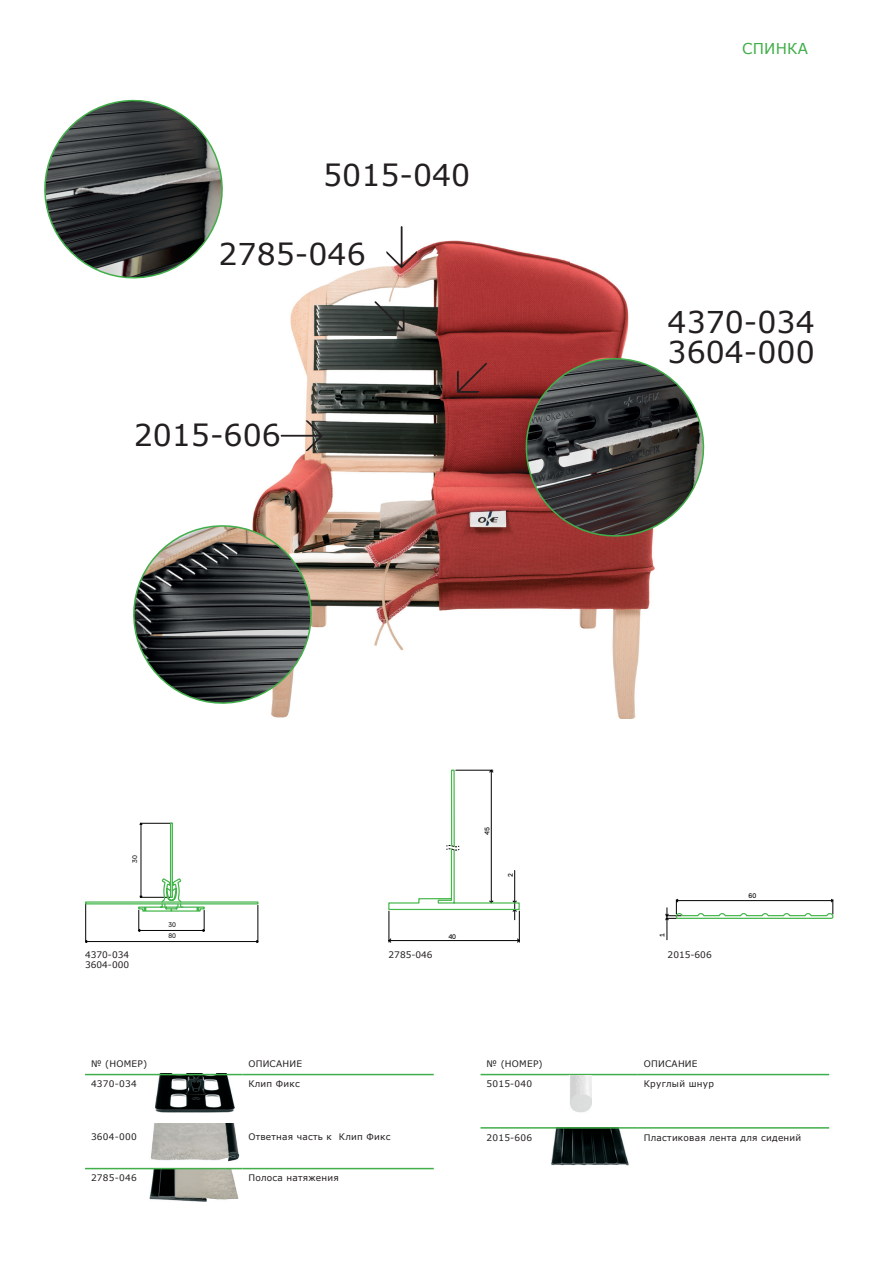
<style>
.page{position:relative;width:893px;height:1263px;background:#fff}
.page>*{position:absolute;margin:0;border:0;box-sizing:border-box;transform-origin:0 0}
.t1{font:60px "Replica Pro TT";color:#231f20}
.t2{font:30px/30px "Verdana";color:#231f20}
.t3{font:15px "Verdana";letter-spacing:.01em;color:#40ae49}
.t4{font:9px "Verdana";letter-spacing:.025em;color:#231f20}
.t5{font:9px/10.8px "Verdana";color:#231f20}
.t6{font:6.75px "Replica Pro";color:#000}
.t7{font:6.75px/11.7px "Replica Pro";color:#231f20}
.s1{font-family:"Replica Pro TT";font-size:60px}
</style>
<div class="page">
<img style="left:254px;top:240px;width:401px;height:479px">
<svg style="left:133px;top:512px;width:192px;height:203px"></svg>
<svg style="left:44px;top:99px;width:179px;height:180px"></svg>
<svg style="left:512px;top:345px;width:193px;height:203px;background:#6f5856"></svg>
<img style="left:155px;top:1075px;width:79px;height:37px">
<img style="left:550px;top:1128px;width:79px;height:38px">
<img style="left:150px;top:1123px;width:89px;height:38px">
<img style="left:150px;top:1169px;width:89px;height:33px">
<hr style="left:85px;top:1074px;width:157px;height:1px;background:#40ae49">
<hr style="left:242px;top:1074px;width:192px;height:1px;background:#40ae49">
<hr style="left:85px;top:1168px;width:157px;height:1px;background:#40ae49">
<hr style="left:242px;top:1168px;width:192px;height:1px;background:#40ae49">
<hr style="left:480px;top:1074px;width:158px;height:1px;background:#40ae49">
<hr style="left:638px;top:1074px;width:191px;height:1px;background:#40ae49">
<hr style="left:480px;top:1127px;width:158px;height:1px;background:#40ae49">
<hr style="left:638px;top:1127px;width:191px;height:1px;background:#40ae49">
<svg style="left:85px;top:822px;width:173px;height:121px"></svg>
<svg style="left:389px;top:769px;width:131px;height:174px"></svg>
<svg style="left:665px;top:898px;width:168px;height:42px"></svg>
<img style="left:570px;top:1076px;width:22px;height:37px">
<h2 class="t2" style="left:323px;top:160px;width:149px">5015-040</h2>
<h1 class="t1" style="left:381px;top:214px;width:42px">↓</h1>
<h2 class="t2" style="left:219px;top:239px;width:149px">2785-046</h2>
<h2 class="t2" style="left:134px;top:420px;width:195px">2015-606<span class="s1">→</span></h2>
<h1 class="t1" style="left:370px;top:277px;width:41px">↘</h1>
<h1 class="t1" style="left:511px;top:358px;width:41px;rotate:90deg">↘</h1>
<h3 class="t3" style="left:742px;top:38px;width:67px">СПИНКА</h3>
<h2 class="t2" style="left:668px;top:307px;width:149px">4370-034<br>3604-000</h2>
<p class="t7" style="left:129px;top:863px;width:9px;rotate:-90deg">30</p>
<p class="t7" style="left:168px;top:918px;width:9px">30<br>80</p>
<p class="t6" style="left:448px;top:932px;width:9px">40</p>
<p class="t6" style="left:483px;top:835px;width:9px;rotate:-90deg">45</p>
<p class="t6" style="left:507px;top:877px;width:5px;rotate:-90deg">2</p>
<p class="t6" style="left:658px;top:936px;width:5px;rotate:-90deg">1</p>
<p class="t6" style="left:748px;top:891px;width:9px">60</p>
<p class="t5" style="left:85px;top:949px;width:46px">4370-034<br>3604-000</p>
<p class="t4" style="left:389px;top:948px;width:46px">2785-046</p>
<p class="t4" style="left:668px;top:948px;width:46px">2015-606</p>
<p class="t4" style="left:91px;top:1058px;width:58px">№ (НОМЕР)</p>
<p class="t4" style="left:248px;top:1058px;width:55px">ОПИСАНИЕ</p>
<p class="t4" style="left:91px;top:1078px;width:47px">4370-034</p>
<p class="t4" style="left:248px;top:1078px;width:53px">Клип Фикс</p>
<p class="t4" style="left:91px;top:1130px;width:47px">3604-000</p>
<p class="t4" style="left:248px;top:1130px;width:144px">Ответная часть к Клип Фикс</p>
<p class="t4" style="left:91px;top:1172px;width:47px">2785-046</p>
<p class="t4" style="left:248px;top:1172px;width:92px">Полоса натяжения</p>
<p class="t4" style="left:486px;top:1058px;width:58px">№ (НОМЕР)</p>
<p class="t4" style="left:644px;top:1058px;width:55px">ОПИСАНИЕ</p>
<p class="t4" style="left:486px;top:1078px;width:47px">5015-040</p>
<p class="t4" style="left:644px;top:1078px;width:72px">Круглый шнур</p>
<p class="t4" style="left:486px;top:1131px;width:47px">2015-606</p>
<p class="t4" style="left:644px;top:1131px;width:159px">Пластиковая лента для сидений</p>
</div>
